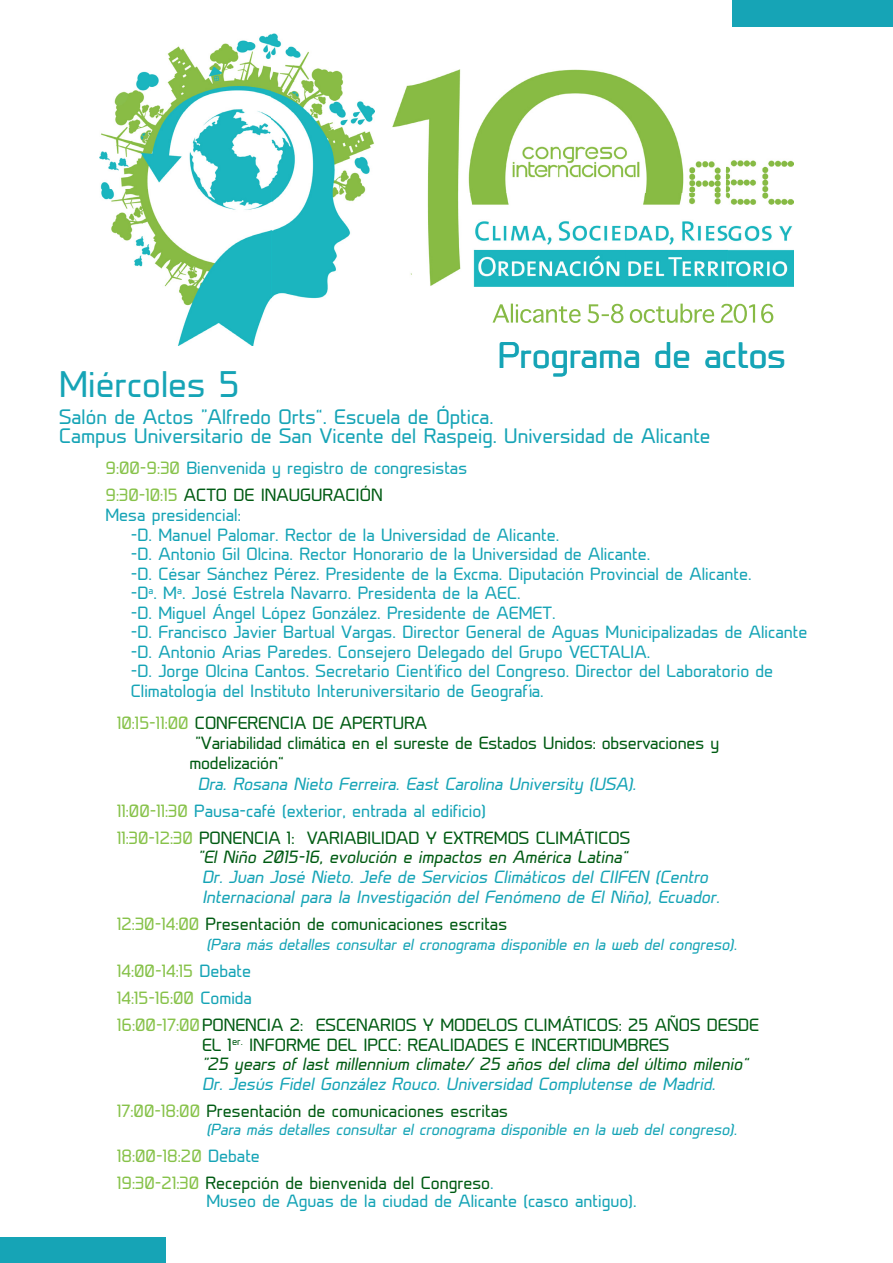
<style>
.page{position:relative;width:893px;height:1263px;background:#fff}
.page>*{position:absolute;margin:0;border:0;box-sizing:border-box;transform-origin:0 0}
.t1{font:34.5px "Prime";color:#16a4b6}
.t2{font:19.5px "Prime";color:#16a4b6}
.t3{font:16.5px/19.5px "Prime";color:#16a4b6}
.t4{font:16.5px/19.8px "Prime";color:#005b13}
.t5{font:italic 16.5px/19.8px "Prime";color:#16a4b6}
.t6{font:italic 16.5px "Prime";color:#005b13}
.t7{font:16.5px "Prime";color:#87c24a}
.t8{font:italic 15px "Prime";color:#16a4b6}
.s1{color:#87c24a}
.s2{color:#16a4b6}
</style>
<div class="page">
<img style="left:99px;top:33px;width:276px;height:313px">
<img style="left:392px;top:70px;width:402px;height:217px">
<svg style="left:493px;top:304px;width:280px;height:19px"></svg>
<div style="left:0;top:1237px;width:165px;height:26px;background:#16a4b6"></div>
<div style="left:732px;top:0;width:161px;height:26px;background:#16a4b6"></div>
<p class="t1" style="left:498px;top:335px;width:290px">Programa de actos</p>
<p class="t1" style="left:59px;top:364px;width:182px">Miércoles 5</p>
<p class="t2" style="left:59px;top:405px;width:436px">Salón de Actos “Alfredo Orts”. Escuela de Óptica.</p>
<p class="t2" style="left:59px;top:424px;width:653px">Campus Universitario de San Vicente del Raspeig. Universidad de Alicante</p>
<p class="t3" style="left:105px;top:458px;width:363px"><span class="s1">9:00-9:30</span> Bienvenida y registro de congresistas</p>
<p class="t4" style="left:105px;top:485px;width:279px"><span class="s1">9:30-10:15</span> ACTO DE INAUGURACIÓN</p>
<p class="t3" style="left:105px;top:505px;width:137px">Mesa presidencial:</p>
<p class="t3" style="left:131px;top:525px;width:430px">-D. Manuel Palomar. Rector de la Universidad de Alicante.</p>
<p class="t3" style="left:131px;top:544px;width:521px">-D. Antonio Gil Olcina. Rector Honorario de la Universidad de Alicante.</p>
<p class="t3" style="left:131px;top:564px;width:622px">-D. César Sánchez Pérez. Presidente de la Excma. Diputación Provincial de Alicante.</p>
<p class="t3" style="left:131px;top:583px;width:391px">-D<sup>a</sup>. M<sup>a</sup>. José Estrela Navarro. Presidenta de la AEC.</p>
<p class="t3" style="left:131px;top:603px;width:426px">-D. Miguel Ángel López González. Presidente de AEMET.</p>
<p class="t3" style="left:131px;top:622px;width:678px">-D. Francisco Javier Bartual Vargas. Director General de Aguas Municipalizadas de Alicante</p>
<p class="t3" style="left:131px;top:642px;width:521px">-D. Antonio Arias Paredes. Consejero Delegado del Grupo VECTALIA.</p>
<p class="t3" style="left:131px;top:661px;width:644px">-D. Jorge Olcina Cantos. Secretario Científico del Congreso. Director del Laboratorio de<br>Climatología del Instituto Interuniversitario de Geografía.</p>
<p class="t4" style="left:117px;top:713px;width:311px"><span class="s1">10:15-11:00</span> CONFERENCIA DE APERTURA</p>
<p class="t4" style="left:189px;top:733px;width:531px;text-indent:6px">“Variabilidad climática en el sureste de Estados Unidos: observaciones y modelización”</p>
<p class="t5" style="left:198px;top:774px;width:443px">Dra. Rosana Nieto Ferreira. East Carolina University (USA).</p>
<p class="t3" style="left:117px;top:801px;width:370px"><span class="s1">11:00-11:30</span> Pausa-café (exterior, entrada al edificio)</p>
<p class="t4" style="left:117px;top:828px;width:515px"><span class="s1">11:30-12:30</span> PONENCIA 1: VARIABILIDAD Y EXTREMOS CLIMÁTICOS</p>
<p class="t6" style="left:198px;top:847px;width:435px">“El Niño 2015-16, evolución e impactos en América Latina”</p>
<p class="t5" style="left:202px;top:867px;width:523px">Dr. Juan José Nieto. Jefe de Servicios Climáticos del CIIFEN (Centro<br>Internacional para la Investigación del Fenómeno de El Niño), Ecuador.</p>
<p class="t4" style="left:117px;top:914px;width:392px"><span class="s1">12:30-14:00</span> Presentación de comunicaciones escritas</p>
<p class="t8" style="left:206px;top:935px;width:535px">(Para más detalles consultar el cronograma disponible en la web del congreso).</p>
<p class="t7" style="left:117px;top:961px;width:136px">14:00-14:15 <span class="s2">Debate</span></p>
<p class="t7" style="left:117px;top:988px;width:137px">14:15-16:00 <span class="s2">Comida</span></p>
<p class="t4" style="left:117px;top:1015px;width:644px"><span class="s1">16:00-17:00</span>PONENCIA 2: ESCENARIOS Y MODELOS CLIMÁTICOS: 25 AÑOS DESDE</p>
<p class="t6" style="left:202px;top:1054px;width:551px">“25 years of last millennium climate/ 25 años del clima del último milenio”</p>
<p class="t5" style="left:202px;top:1074px;width:518px">Dr. Jesús Fidel González Rouco. Universidad Complutense de Madrid.</p>
<p class="t4" style="left:117px;top:1101px;width:393px"><span class="s1">17:00-18:00</span> Presentación de comunicaciones escritas</p>
<p class="t8" style="left:206px;top:1120px;width:535px">(Para más detalles consultar el cronograma disponible en la web del congreso).</p>
<p class="t7" style="left:117px;top:1146px;width:144px">18:00-18:20 <span class="s2">Debate</span></p>
<p class="t4" style="left:117px;top:1173px;width:378px"><span class="s1">19:30-21:30</span> Recepción de bienvenida del Congreso<span class="s2">.</span></p>
<p class="t3" style="left:206px;top:1191px;width:432px">Museo de Aguas de la ciudad de Alicante (casco antiguo).</p>
<p class="t4" style="left:202px;top:1035px;width:469px">EL 1<sup>er.</sup> INFORME DEL IPCC: REALIDADES E INCERTIDUMBRES</p>
</div>
